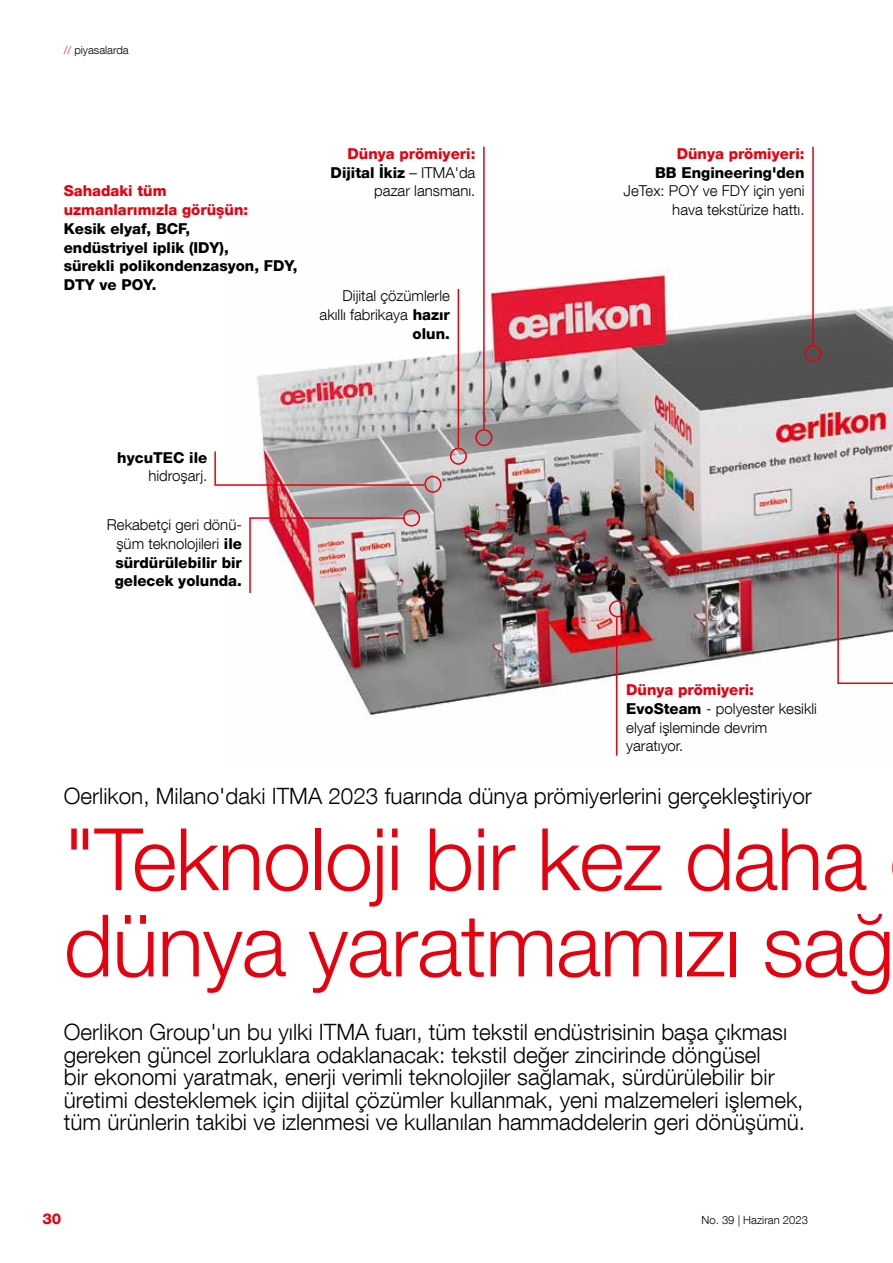
<style>
.page{position:relative;width:893px;height:1263px;background:#fff}
.page>*{position:absolute;margin:0;border:0;box-sizing:border-box;transform-origin:0 0}
.t1{font:300 86.25px/86.2px "Helvetica Neue LT Com";letter-spacing:-.01em;color:#e7000e}
.t2{font:300 22.5px/22.5px "Helvetica Neue LT Com";color:#000}
.t3{font:300 15px/18.8px "Helvetica Neue LT Com";color:#000;text-align:right}
.t4{font:800 15px/18.8px "Helvetica Neue LT Com";color:#000;text-align:justify}
.t5{font:800 15px/18.8px "Helvetica Neue LT Com";color:#e7000e}
.t6{font:300 11.25px "Helvetica Neue LT Com";color:#000}
.s1{color:#e7000e}
.s2{font-weight:800;color:#e7000e}
.s3{font-weight:800}
.s4{font-weight:300}
</style>
<div class="page">
<img style="left:257px;top:269px;width:636px;height:487px">
<div style="left:450px;top:448px;width:17px;height:17px;border:2px solid #e7000e;border-radius:50%"></div>
<div style="left:424px;top:476px;width:17px;height:17px;border:2px solid #e7000e;border-radius:50%"></div>
<div style="left:403px;top:510px;width:17px;height:17px;border:2px solid #e7000e;border-radius:50%"></div>
<div style="left:609px;top:600px;width:17px;height:17px;border:2px solid #e7000e;border-radius:50%"></div>
<div style="left:830px;top:537px;width:17px;height:17px;border:2px solid #e7000e;border-radius:50%"></div>
<div style="left:475px;top:429px;width:17px;height:17px;border:2px solid #e7000e;border-radius:50%"></div>
<div style="left:804px;top:345px;width:17px;height:17px;border:2px solid #e7000e;border-radius:50%"></div>
<hr style="left:458px;top:289px;width:1px;height:159px;background:#e7000e">
<hr style="left:616px;top:617px;width:1px;height:139px;background:#e7000e">
<svg style="left:837px;top:552px;width:56px;height:204px"></svg>
<svg style="left:214px;top:450px;width:212px;height:36px"></svg>
<img style="left:249px;top:517px;width:157px;height:77px">
<hr style="left:483px;top:147px;width:2px;height:282px;background:#e7000e">
<hr style="left:812px;top:147px;width:2px;height:198px;background:#e7000e">
<p class="t6" style="left:64px;top:43px;width:67px"><span class="s1">//</span> piyasalarda</p>
<p class="t5" style="left:64px;top:182px;width:186px">Sahadaki tüm uzmanlarımızla görüşün:</p>
<p class="t4" style="left:64px;top:219px;width:235px;text-align:left">Kesik elyaf, BCF,<br>endüstriyel iplik (IDY),<br>sürekli polikondenzasyon, FDY,<br>DTY ve POY.</p>
<p class="t3" style="left:331px;top:144px;width:146px"><span class="s2">Dünya prömiyeri:<br></span><span class="s3">Dijital İkiz</span> – ITMA'da pazar lansmanı.</p>
<p class="t5" style="left:677px;top:144px;width:129px">Dünya prömiyeri:</p>
<p class="t4" style="left:655px;top:163px;width:151px">BB Engineering'den</p>
<p class="t3" style="left:624px;top:181px;width:182px">JeTex: POY ve FDY için yeni hava tekstürize hattı.</p>
<p class="t3" style="left:320px;top:286px;width:132px">Dijital çözümlerle akıllı fabrikaya <span class="s3">hazır olun.</span></p>
<p class="t4" style="left:117px;top:448px;width:91px">hycuTEC ile</p>
<p class="t3" style="left:148px;top:466px;width:60px">hidroşarj.</p>
<p class="t4" style="left:115px;top:515px;width:129px;text-indent:-8px"><span class="s4">Rekabetçi geri dönü&shy;şüm teknolojileri</span> ile sürdürülebilir bir gelecek yolunda.</p>
<p class="t3" style="left:626px;top:680px;width:192px;text-align:left"><span class="s2">Dünya prömiyeri:<br></span><span class="s3">EvoSteam</span> - polyester kesikli elyaf işleminde devrim yaratıyor.</p>
<p class="t2" style="left:64px;top:784px;width:750px">Oerlikon, Milano'daki ITMA 2023 fuarında dünya prömiyerlerini gerçekleştiriyor</p>
<h1 class="t1" style="left:64px;top:814px;width:832px">"Teknoloji bir kez daha dünya yaratmamızı sağ</h1>
<p class="t2" style="left:64px;top:1020px;width:743px">Oerlikon Group'un bu yılki ITMA fuarı, tüm tekstil endüstrisinin başa çıkması gereken güncel zorluklara odaklanacak: tekstil değer zincirinde döngüsel<br>bir ekonomi yaratmak, enerji verimli teknolojiler sağlamak, sürdürülebilir bir üretimi desteklemek için dijital çözümler kullanmak, yeni malzemeleri işlemek, tüm ürünlerin takibi ve izlenmesi ve kullanılan hammaddelerin geri dönüşümü.</p>
<p class="t5" style="left:43px;top:1209px;width:20px">30</p>
<p class="t6" style="left:702px;top:1213px;width:108px">No. 39 | Haziran 2023</p>
</div>
